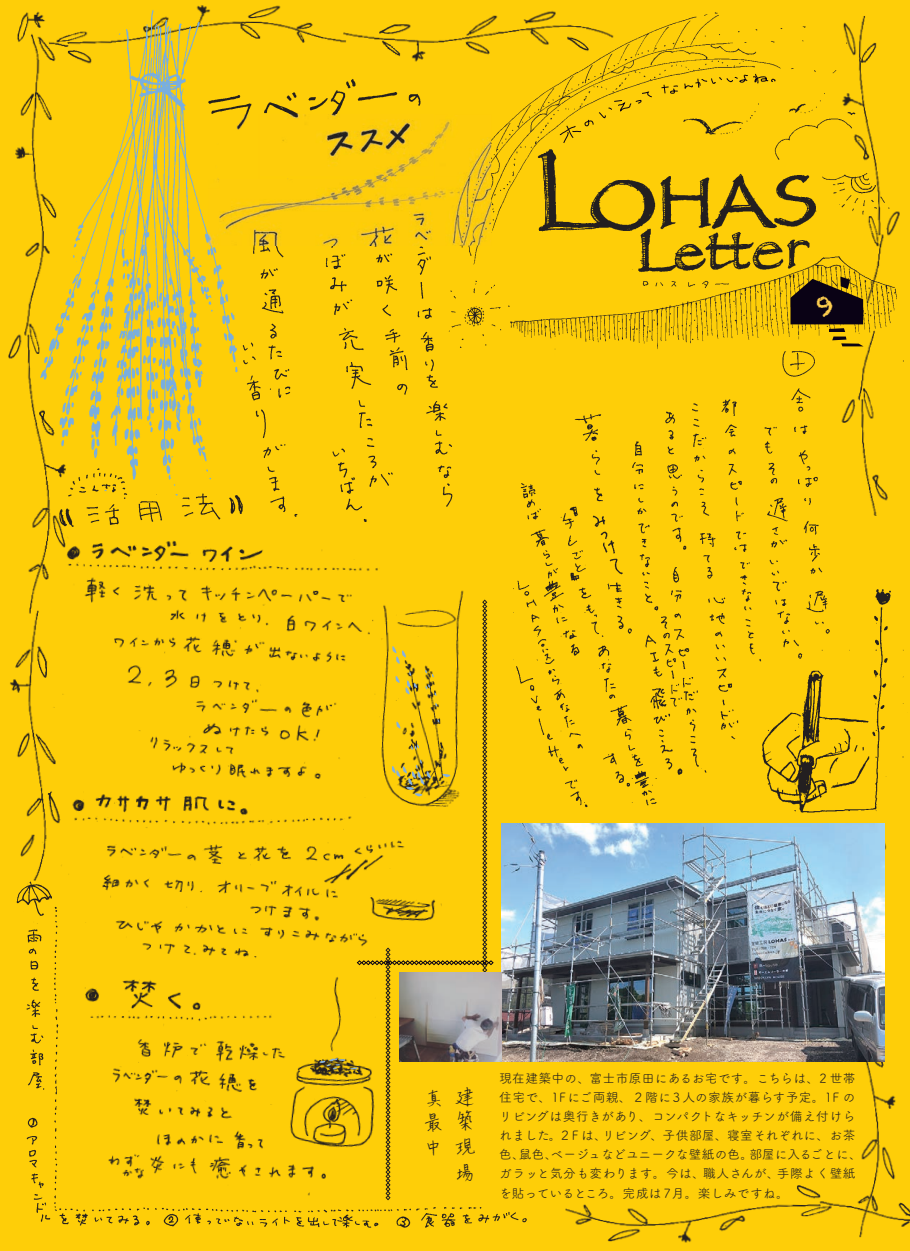
<style>
.page{position:relative;width:910px;height:1251px;background:#fff}
.page>*{position:absolute;margin:0;border:0;box-sizing:border-box;transform-origin:0 0}
.t1{font:27.6px "Chalkduster";color:#fece4e}
.t2{font:22.35px/25px "beautiful font";color:#231f20;text-align:justify}
.t3{font:12.75px/19.2px "Tsuku A Rd Gothic";letter-spacing:.02em;color:#231f20;text-align:right}
.t4{font:12.75px "Tsuku A Rd Gothic";color:#231f20}
</style>
<div class="page">
<div style="left:0;top:0;width:910px;height:1250px;background:#fece08"></div>
<img style="left:473px;top:12px;width:422px;height:319px">
<img style="left:823px;top:16px;width:77px;height:287px">
<img style="left:867px;top:331px;width:37px;height:185px">
<img style="left:259px;top:5px;width:362px;height:68px">
<svg style="left:661px;top:73px;width:115px;height:26px"></svg>
<svg style="left:559px;top:91px;width:94px;height:52px"></svg>
<svg style="left:790px;top:276px;width:74px;height:51px"></svg>
<img style="left:473px;top:327px;width:394px;height:500px">
<img style="left:820px;top:825px;width:76px;height:342px">
<img style="left:586px;top:1167px;width:324px;height:76px">
<img style="left:754px;top:578px;width:150px;height:243px">
<img style="left:8px;top:5px;width:251px;height:417px">
<img style="left:460px;top:568px;width:24px;height:31px">
<img style="left:23px;top:539px;width:355px;height:329px">
<img style="left:502px;top:823px;width:382px;height:238px">
<img style="left:35px;top:176px;width:438px;height:363px">
<img style="left:16px;top:868px;width:570px;height:360px">
<img style="left:494px;top:972px;width:8px;height:89px">
<img style="left:201px;top:55px;width:234px;height:123px">
<img style="left:208px;top:115px;width:283px;height:130px">
<img style="left:435px;top:176px;width:38px;height:69px">
<svg style="left:318px;top:599px;width:176px;height:600px"></svg>
<svg style="left:900px;top:1241px;width:10px;height:10px"></svg>
<h1 class="t1" style="left:817px;top:290px;width:18px">9</h1>
<h2 class="t2" style="left:422px;top:1083px;width:21px">真最中</h2>
<h2 class="t2" style="left:454px;top:1083px;width:23px;text-align:left">建築現場</h2>
<p class="t3" style="left:499px;top:1067px;width:358px">現在建築中の、富士市原田にあるお宅です。こちらは、2 世帯住宅で、1Fにご両親、２階に3人の家族が暮らす予定。 F1 のリビングは奥行きがあり、コンパクトなキッチンが備え付けらリビング、子供部屋、寝室それぞれに、お茶</p>
<p class="t3" style="left:499px;top:1124px;width:64px">れました。</p>
<p class="t3" style="left:559px;top:1124px;width:50px">２Fは、</p>
<p class="t3" style="left:550px;top:1143px;width:204px">ベージュなどユニークな壁紙の色。</p>
<p class="t3" style="left:499px;top:1143px;width:27px">色、</p>
<p class="t3" style="left:519px;top:1143px;width:40px">鼠色、</p>
<p class="t4" style="left:749px;top:1144px;width:114px">部屋に入るごとに、</p>
<p class="t3" style="left:499px;top:1162px;width:291px;text-align:left">ガラッと気分も変わります。今は、職人さんが、を貼っているところ。完成は7月。楽しみですね。</p>
<p class="t3" style="left:777px;top:1162px;width:80px">手際よく壁紙</p>
</div>
